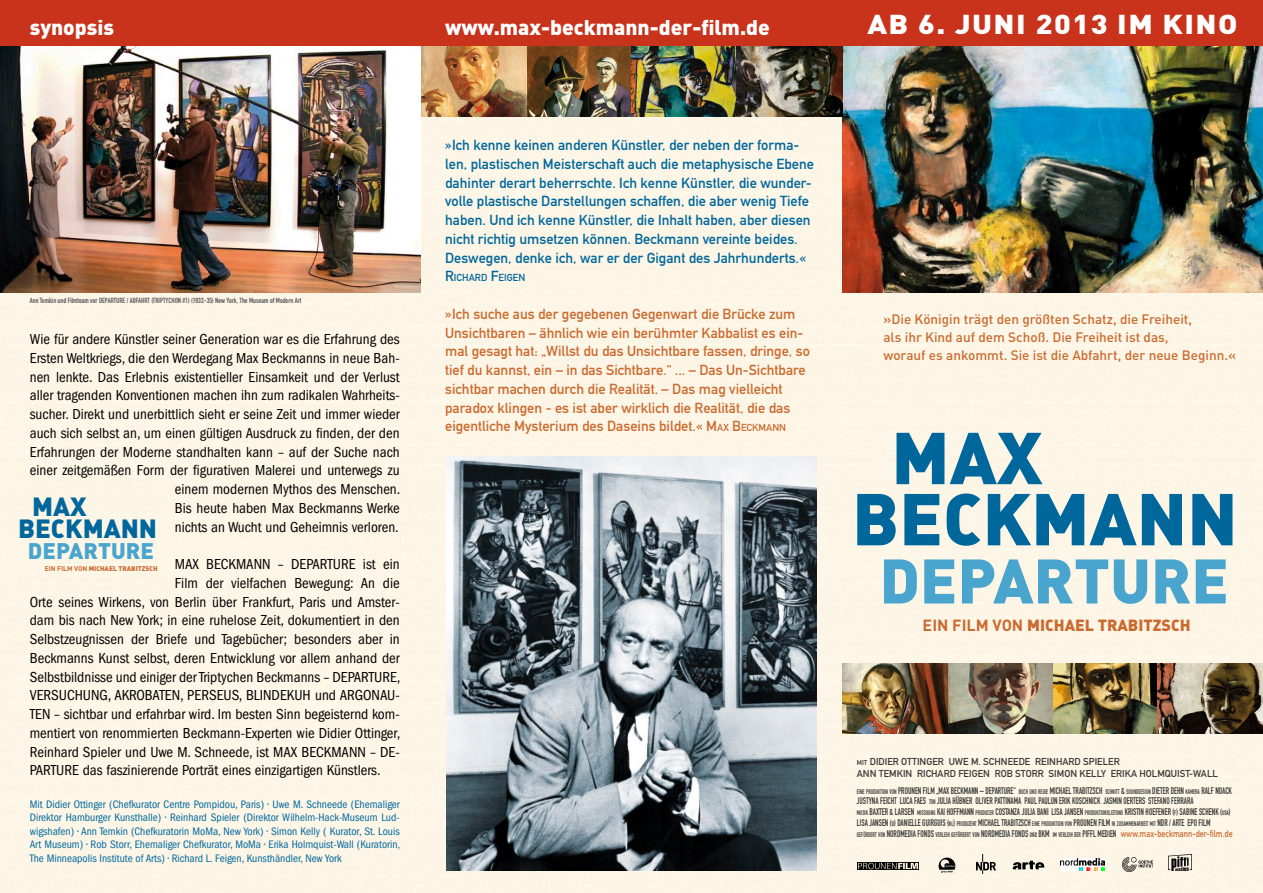
<style>
.page{position:relative;width:1263px;height:893px;background:#fff}
.page>*{position:absolute;margin:0;border:0;box-sizing:border-box;transform-origin:0 0}
.t1{font:72.15px/61.2px "DIN Black Alternate";color:#00679c}
.t2{font:61.8px "DIN Black Alternate";color:#4aa5ce}
.t3{font:900 27px "DIN";letter-spacing:.05em;color:#fff;scale:1.12 1}
.t4{font:26.1px/22px "DIN Black Alternate";color:#00679c}
.t5{font:22.35px "DIN Black Alternate";color:#4aa5ce}
.t6{font:900 21px "DIN";color:#fff}
.t7{font:16.05px "DIN Black Alternate";color:#cb6a2f}
.t8{font:condensed 15px/18.8px "Franklin Gothic";color:#000;text-align:right}
.t9{font:14.4px/18.8px "DIN Mittelschrift Alternate";color:#00679c}
.t10{font:14.4px/18.8px "DIN Mittelschrift Alternate";color:#cb6a2f}
.t11{font:500 13.5px/18px "DIN";color:#cb6a2f}
.t12{font:condensed 11.25px/13.5px "Franklin Gothic";color:#00679c;text-align:justify}
.t13{font:10.05px "DIN Mittelschrift Alternate";color:#00679c}
.t14{font:9.9px/12.1px "DIN Mittelschrift Alternate";color:#393938}
.t15{font:9.6px/10.8px "DIN Engschrift Alternate";color:#393938;scale:.83 1}
.t16{font:9.6px "DIN Mittelschrift Alternate";color:#cb6a2f;scale:.83 1}
.t17{font:7.35px "DIN Engschrift Alternate";color:#57575a}
.t18{font:6.75px "DIN Engschrift Alternate";color:#393938;scale:.83 1}
.t19{font:6.75px "DIN Black Alternate";color:#cb6a2f}
.s1{font-family:"DIN";font-weight:700}
.s2{font-size:14.4px}
.s3{font-style:inherit}
.s4{font-size:10.05px}
.s5{font-size:6.9px}
.s6{font-size:9.6px}
.s7{font-size:6.75px}
</style>
<div class="page">
<div style="left:0;top:117px;width:1263px;height:775px;background:#fdf6e7"></div>
<div style="left:0;top:0;width:1263px;height:47px;background:#c9331c"></div>
<img style="left:842px;top:47px;width:421px;height:246px">
<img style="left:446px;top:456px;width:370px;height:415px">
<img style="left:0;top:47px;width:421px;height:246px">
<img style="left:842px;top:663px;width:421px;height:70px">
<img style="left:1060px;top:858px;width:44px;height:14px">
<img style="left:977px;top:855px;width:18px;height:18px">
<img style="left:858px;top:862px;width:60px;height:8px">
<img style="left:1168px;top:855px;width:23px;height:16px">
<img style="left:932px;top:850px;width:31px;height:31px">
<img style="left:1122px;top:858px;width:30px;height:14px">
<img style="left:1012px;top:861px;width:33px;height:9px">
<img style="left:421px;top:47px;width:421px;height:70px">
<h3 class="t6" style="left:30px;top:13px;width:86px">synopsis</h3>
<p class="t17" style="left:30px;top:296px;width:273px">Ann Temkin und Filmteam vor DEPARTURE / ABFAHRT (TRIPTYCHON #1) (1932-35) New York, The Museum of Modern Art</p>
<p class="t8" style="left:30px;top:330px;width:372px">Wie für andere Künstler seiner Generation war es die Erfahrung des Ersten Weltkriegs, die den Werdegang Max Beckmanns in neue Bah&shy;nen lenkte. Das Erlebnis existentieller Einsamkeit und der Verlust aller tragenden Konventionen machen ihn zum radikalen Wahrheits&shy;sucher. Direkt und unerbittlich sieht er seine Zeit und immer wieder auch sich selbst an, um einen gültigen Ausdruck zu finden, der den Erfahrungen der Moderne standhalten kann – auf der Suche nach einer zeitgemäßen Form der figurativen Malerei und unterwegs zu einem modernen Mythos des Menschen.<br>Bis heute haben Max Beckmanns Werke<br>nichts an Wucht und Geheimnis verloren.</p>
<p class="t8" style="left:175px;top:555px;width:226px">MAX BECKMANN – DEPARTURE ist ein</p>
<p class="t8" style="left:175px;top:574px;width:226px">Film der vielfachen Bewegung: An die</p>
<p class="t8" style="left:30px;top:592px;width:371px">Orte seines Wirkens, von Berlin über Frankfurt, Paris und Amster-</p>
<p class="t8" style="left:30px;top:611px;width:371px">dam bis nach New York; in eine ruhelose Zeit, dokumentiert in den</p>
<p class="t8" style="left:30px;top:630px;width:371px">Selbstzeugnissen der Briefe und Tagebücher; besonders aber in</p>
<p class="t8" style="left:30px;top:649px;width:371px">Beckmanns Kunst selbst, deren Entwicklung vor allem anhand der</p>
<p class="t8" style="left:30px;top:667px;width:372px">Selbstbildnisse und einiger der Triptychen Beckmanns – DEPARTURE,</p>
<p class="t8" style="left:30px;top:686px;width:371px">VERSUCHUNG, AKROBATEN, PERSEUS, BLINDEKUH und ARGONAU-</p>
<p class="t8" style="left:30px;top:705px;width:371px">TEN – sichtbar und erfahrbar wird. Im besten Sinn begeisternd kom-</p>
<p class="t8" style="left:30px;top:724px;width:372px">mentiert von renommierten Beckmann-Experten wie Didier Ottinger,</p>
<p class="t8" style="left:30px;top:742px;width:371px">Reinhard Spieler und Uwe M. Schneede, ist MAX BECKMANN – DE-</p>
<p class="t8" style="left:30px;top:761px;width:352px">PARTURE das faszinierende Porträt eines einzigartigen Künstlers.</p>
<p class="t12" style="left:30px;top:797px;width:372px">Mit Didier Ottinger (Chefkurator Centre Pompidou, Paris) • Uwe M. Schneede (Ehemaliger Direktor Hamburger Kunsthalle) • Reinhard Spieler (Direktor Wilhelm-Hack-Museum Lud&shy;wigshafen) • Ann Temkin (Chefkuratorin MoMa, New York) • Simon Kelly ( Kurator, St. Louis Art Museum) • Rob Storr, Ehemaliger Chefkurator, MoMa • Erika Holmquist-Wall (Kuratorin, The Minneapolis Institute of Arts) • Richard L. Feigen, Kunsthändler, New York</p>
<h3 class="t4" style="left:18px;top:494px;width:141px;text-indent:14px">MAX<br>BECKMANN</h3>
<h3 class="t5" style="left:28px;top:536px;width:128px">DEPARTURE</h3>
<p class="t19" style="left:45px;top:564px;width:115px"><span class="s1">EIN FILM VON</span> MICHAEL TRABITZSCH</p>
<h3 class="t6" style="left:445px;top:13px;width:326px">www.max-beckmann-der-film.de</h3>
<p class="t9" style="left:445px;top:136px;width:370px">»Ich kenne keinen anderen Künstler, der neben der forma&shy;len, plastischen Meisterschaft auch die metaphysische Ebene dahinter derart beherrschte. Ich kenne Künstler, die wunder&shy;volle plastische Darstellungen schaffen, die aber wenig Tiefe haben. Und ich kenne Künstler, die Inhalt haben, aber diesen nicht richtig umsetzen können. Beckmann vereinte beides.<br>Deswegen, denke ich, war er der Gigant des Jahrhunderts.«</p>
<p class="t13" style="left:445px;top:272px;width:82px"><span class="s2">R</span>ICHARD <span class="s2">F</span>EIGEN</p>
<p class="t10" style="left:445px;top:304px;width:366px">»Ich suche aus der gegebenen Gegenwart die Brücke zum Unsichtbaren – ähnlich wie ein berühmter Kabbalist es ein&shy;mal gesagt hat: „Willst du das Unsichtbare fassen, dringe, so tief du kannst, ein – in das Sichtbare.“ ... – Das Un-Sichtbare sichtbar machen durch die Realität. – Das mag vielleicht paradox klingen - es ist aber wirklich die Realität, die das eigentliche Mysterium des Daseins bildet.« <span class="s3">M</span><span class="s4">AX</span> <span class="s3">B</span><span class="s4">ECKMANN</span></p>
<h3 class="t3" style="left:867px;top:6px;width:332px">AB 6. JUNI 2013 IM KINO</h3>
<p class="t11" style="left:883px;top:309px;width:354px">»Die Königin trägt den größten Schatz, die Freiheit,<br>als ihr Kind auf dem Schoß. Die Freiheit ist das,<br>worauf es ankommt. Sie ist die Abfahrt, der neue Beginn.«</p>
<h1 class="t1" style="left:852px;top:424px;width:387px;text-indent:39px">MAX<br>BECKMANN</h1>
<h2 class="t2" style="left:879px;top:540px;width:351px">DEPARTURE</h2>
<p class="t7" style="left:923px;top:614px;width:270px"><span class="s1">EIN FILM VON</span> MICHAEL TRABITZSCH</p>
<p class="t14" style="left:857px;top:755px;width:363px"><span class="s5">MIT</span> DIDIER OTTINGER UWE M. SCHNEEDE REINHARD SPIELER<br>ANN TEMKIN RICHARD FEIGEN ROB STORR SIMON KELLY ERIKA HOLMQUIST-WALL</p>
<p class="t18" style="left:857px;top:787px;width:55px">EINE PRODUKTION VON <span class="s6">PROUNEN</span></p>
<p class="t15" style="left:923px;top:785px;width:95px">FILM „MAX BECKMANN – DEPARTURE</p>
<p class="t18" style="left:1013px;top:787px;width:172px"><span class="s6">“</span> BUCH UND REGIE <span class="s6">MICHAEL TRABITZSCH</span> SCHNITT <span class="s6">&amp;</span> SOUNDDESIGN <span class="s6">DIETER</span></p>
<p class="t15" style="left:1171px;top:785px;width:75px">DEHN <span class="s7">KAM ERA</span> RALF NOACK</p>
<p class="t15" style="left:857px;top:796px;width:326px">JUSTYNA FEICHT LUCA FAES <span class="s7">TON</span> JULIA HÜBNER OLIVER PATTINAMA PAUL PAULUN ERIK KOSCHNICK JASMIN OERTER</p>
<p class="t15" style="left:857px;top:796px;width:452px;text-indent:285px">S STE FANO FERRARA<br><span class="s7">MUSIK</span> BAXTER &amp; LARSEN <span class="s7">MISCHUNG</span> KAI HOFFMANN <span class="s7">PRODUCER</span> COSTANZA JULIA BANI LISA JANSEN <span class="s7">PRODUKTIONSLEITUNG</span> KRISTIN HOEFENER (<span class="s7">F</span>) SABINE SCHENK (<span class="s7">USA</span>)<br>LISA JANSEN (<span class="s7">D</span>) DANIELLE GUIRGUI</p>
<p class="t18" style="left:942px;top:820px;width:163px"><span class="s6">S (</span>NL<span class="s6">)</span> PRODUZENT <span class="s6">MICHAEL TRABITZSCH</span> EINE PRODUKTION VON <span class="s6">PROUNEN</span></p>
<p class="t15" style="left:1098px;top:817px;width:136px">FILM <span class="s7">IN ZUSAMMENARBEIT MIT</span> NDR / ARTE EPO FILM</p>
<p class="t18" style="left:857px;top:830px;width:300px">GEFÖRDERT VON <span class="s6">NORDMEDIA FONDS</span> VERLEIH GEFÖRDERT VON <span class="s6">NORDMEDIA FONDS</span> UND <span class="s6">BKM</span> IM VERLEIH DER <span class="s6">PIFFL MEDIEN</span></p>
<p class="t16" style="left:1121px;top:828px;width:136px">www.max-beckmann-der-film.de</p>
</div>
